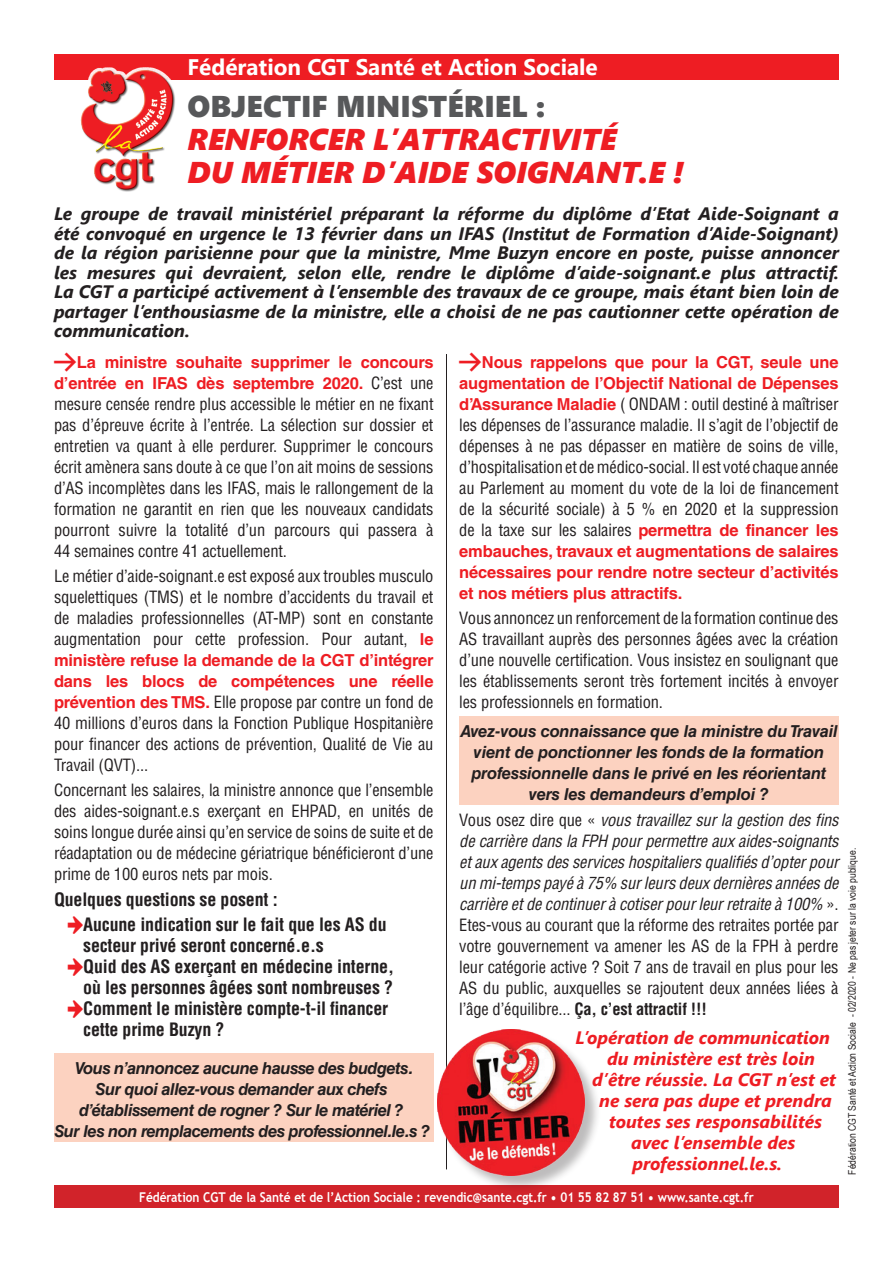
<style>
.page{position:relative;width:893px;height:1263px;background:#fff}
.page>*{position:absolute;margin:0;border:0;box-sizing:border-box;transform-origin:0 0}
.titre{font:italic 30px/33px "Segoe UI Black";color:#ee1d23}
.t1{font:700 22.5px "Segoe UI";color:#fff}
.t2{font:italic 700 18px/19.5px "Segoe UI";color:#231f20;text-align:justify}
.txt_courant{font:700 condensed 18px/21px "Helvetica LT Std";letter-spacing:-.01em;color:#231f20}
.inter{font:italic 700 18px "Segoe UI";color:#ee1d23}
.txt_courant-2{font:condensed 16.5px/21px "Helvetica LT Std";letter-spacing:-.01em;color:#231f20;text-align:justify}
.txt_courant-3{font:italic condensed 16.5px/21px "Helvetica LT Std";letter-spacing:-.01em;color:#231f20;text-align:justify}
.accroche{font:italic 700 16.5px/21px "Helvetica LT Std";letter-spacing:-.03em;color:#231f20;text-align:center}
.txt_courant-4{font:italic 700 16.5px/21px "Helvetica LT Std";letter-spacing:-.01em;color:#231f20;text-align:center}
.t3{font:700 13.5px "Trebuchet MS";color:#fff;scale:.88 1}
.t4{font:10.5px "Arial Narrow";color:#231f20}
.s1{font-style:normal;color:#57585a}
.s2{font-family:"Arrowstfb";font-stretch:normal;font-size:19.5px;color:#ee1d23}
.s3{font-weight:700;font-stretch:normal;color:#ee1d23}
.s4{font-family:"Arrowstfb";font-weight:400;font-stretch:normal;color:#ee1d23}
.s5{font-style:normal}
.s6{font-weight:700}
</style>
<div class="page">
<div style="left:54px;top:1053px;width:380px;height:88px;background:#fcd2c0"></div>
<div style="left:459px;top:716px;width:380px;height:89px;background:#fcd2c0"></div>
<div style="left:54px;top:1186px;width:785px;height:22px;background:#d1232a"></div>
<div style="left:54px;top:54px;width:785px;height:26px;background:#ee1d23"></div>
<img style="left:80px;top:67px;width:95px;height:125px">
<hr style="left:446px;top:354px;width:1px;height:815px;background:#231f20">
<div style="left:438px;top:1030px;width:163px;height:162px;background:#231f20;opacity:.3"></div>
<img style="left:438px;top:1029px;width:146px;height:147px">
<p class="t1" style="left:188px;top:46px;width:412px">Fédération CGT Santé et Action Sociale</p>
<p class="titre" style="left:188px;top:88px;width:498px"><span class="s1">OBJECTIF MINISTÉRIEL :<br></span>RENFORCER L’ATTRACTIVITÉ<br>DU MÉTIER D’AIDE SOIGNANT.E !</p>
<p class="t2" style="left:54px;top:201px;width:786px">Le groupe de travail ministériel préparant la réforme du diplôme d’Etat Aide-Soignant a été convoqué en urgence le 13 février dans un IFAS (Institut de Formation d’Aide-Soignant) de la région parisienne pour que la ministre, Mme Buzyn encore en poste, puisse annoncer les mesures qui devraient, selon elle, rendre le diplôme d’aide-soignant.e plus attractif.<br>La CGT a participé activement à l’ensemble des travaux de ce groupe, mais étant bien loin de partager l’enthousiasme de la ministre, elle a choisi de ne pas cautionner cette opération de communication.</p>
<p class="txt_courant-2" style="left:54px;top:351px;width:381px"><span class="s2">T</span><span class="s3">La ministre souhaite supprimer le concours d’entrée en IFAS dès septembre 2020.</span> C’est une mesure censée rendre plus accessible le métier en ne fixant pas d’épreuve écrite à l’entrée. La sélection sur dossier et entretien va quant à elle perdurer. Supprimer le concours écrit amènera sans doute à ce que l’on ait moins de sessions d’AS incomplètes dans les IFAS, mais le rallongement de la formation ne garantit en rien que les nouveaux candidats pourront suivre la totalité d’un parcours qui passera à 44 semaines contre 41 actuellement.</p>
<p class="txt_courant-2" style="left:54px;top:565px;width:381px">Le métier d’aide-soignant.e est exposé aux troubles musculo squelettiques (TMS) et le nombre d’accidents du travail et de maladies professionnelles (AT-MP) sont en constante augmentation pour cette profession. Pour autant, <span class="s3">le ministère refuse la demande de la CGT d’intégrer dans les blocs de compétences une réelle prévention des TMS.</span> Elle propose par contre un fond de 40 millions d’euros dans la Fonction Publique Hospitanière pour financer des actions de prévention, Qualité de Vie au Travail (QVT)...</p>
<p class="txt_courant-2" style="left:54px;top:780px;width:381px">Concernant les salaires, la ministre annonce que l’ensemble des aides-soignant.e.s exerçant en EHPAD, en unités de soins longue durée ainsi qu’en service de soins de suite et de réadaptation ou de médecine gériatrique bénéficieront d’une prime de 100 euros nets par mois.</p>
<p class="txt_courant" style="left:54px;top:888px;width:225px">Quelques questions se posent :</p>
<p class="txt_courant" style="left:83px;top:913px;width:305px;text-indent:-16px"><span class="s4">Z</span>Aucune indication sur le fait que les AS du secteur privé seront concerné.e.s</p>
<p class="txt_courant" style="left:67px;top:955px;width:329px;text-align:right"><span class="s4">Z</span>Quid des AS exerçant en médecine interne, où les personnes âgées sont nombreuses ?</p>
<p class="txt_courant" style="left:83px;top:997px;width:306px;text-indent:-16px"><span class="s4">Z</span>Comment le ministère compte-t-il financer cette prime Buzyn ?</p>
<p class="accroche" style="left:54px;top:1057px;width:377px">Vous n’annoncez aucune hausse des budgets.<br>Sur quoi allez-vous demander aux chefs d’établissement de rogner ? Sur le matériel ?<br>Sur les non remplacements des professionnel.le.s ?</p>
<p class="txt_courant-2" style="left:459px;top:351px;width:381px"><span class="s2">T</span><span class="s3">Nous rappelons que pour la CGT, seule une augmentation de l’Objectif National de Dépenses d’Assurance Maladie</span> ( ONDAM : outil destiné à maîtriser les dépenses de l’assurance maladie. Il s’agit de l’objectif de dépenses à ne pas dépasser en matière de soins de ville, d’hospitalisation et de médico-social. Il est voté chaque année au Parlement au moment du vote de la loi de financement de la sécurité sociale) à 5 % en 2020 et la suppression de la taxe sur les salaires <span class="s3">permettra de financer les embauches, travaux et augmentations de salaires nécessaires pour rendre notre secteur d’activités et nos métiers plus attractifs.</span></p>
<p class="txt_courant-2" style="left:459px;top:607px;width:381px">Vous annoncez un renforcement de la formation continue des AS travaillant auprès des personnes âgées avec la création d’une nouvelle certification. Vous insistez en soulignant que les établissements seront très fortement incités à envoyer les professionnels en formation.</p>
<p class="txt_courant-4" style="left:460px;top:721px;width:379px">Avez-vous connaissance que la ministre du Travail vient de ponctionner les fonds de la formation professionnelle dans le privé en les réorientant vers les demandeurs d’emploi ?</p>
<p class="txt_courant-3" style="left:459px;top:809px;width:381px"><span class="s5">Vous osez dire que «</span> vous travaillez sur la gestion des fins de carrière dans la FPH pour permettre aux aides-soignants et aux agents des services hospitaliers qualifiés d’opter pour un mi-temps payé à 75% sur leurs deux dernières années de carrière et de continuer à cotiser pour leur retraite à 100% <span class="s5">».</span></p>
<p class="txt_courant-2" style="left:459px;top:914px;width:381px">Etes-vous au courant que la réforme des retraites portée par votre gouvernement va amener les AS de la FPH à perdre leur catégorie active ? Soit 7 ans de travail en plus pour les AS du public, auxquelles se rajoutent deux années liées à l’âge d’équilibre... <span class="s6">Ça, c’est attractif !!!</span></p>
<p class="inter" style="left:576px;top:1021px;width:256px">L’opération de communication</p>
<p class="inter" style="left:607px;top:1042px;width:209px">du ministère est très loin</p>
<p class="inter" style="left:592px;top:1063px;width:245px">d’être réussie. La CGT n’est et</p>
<p class="inter" style="left:599px;top:1084px;width:234px">ne sera pas dupe et prendra</p>
<p class="inter" style="left:609px;top:1105px;width:214px">toutes ses responsabilités</p>
<p class="inter" style="left:631px;top:1126px;width:166px">avec l’ensemble des</p>
<p class="inter" style="left:632px;top:1147px;width:151px">professionnel.le.s.</p>
<p class="t3" style="left:139px;top:1188px;width:700px">Fédération CGT de la Santé et de l’Action Sociale : revendic@sante.cgt.fr • 01 55 82 87 51 • www.sante.cgt.fr</p>
<p class="t4" style="left:845px;top:1175px;width:328px;rotate:-90deg">Fédération CGT Santé et Action Sociale - 02/2020 - Ne pas jeter sur la voie publique.</p>
</div>
